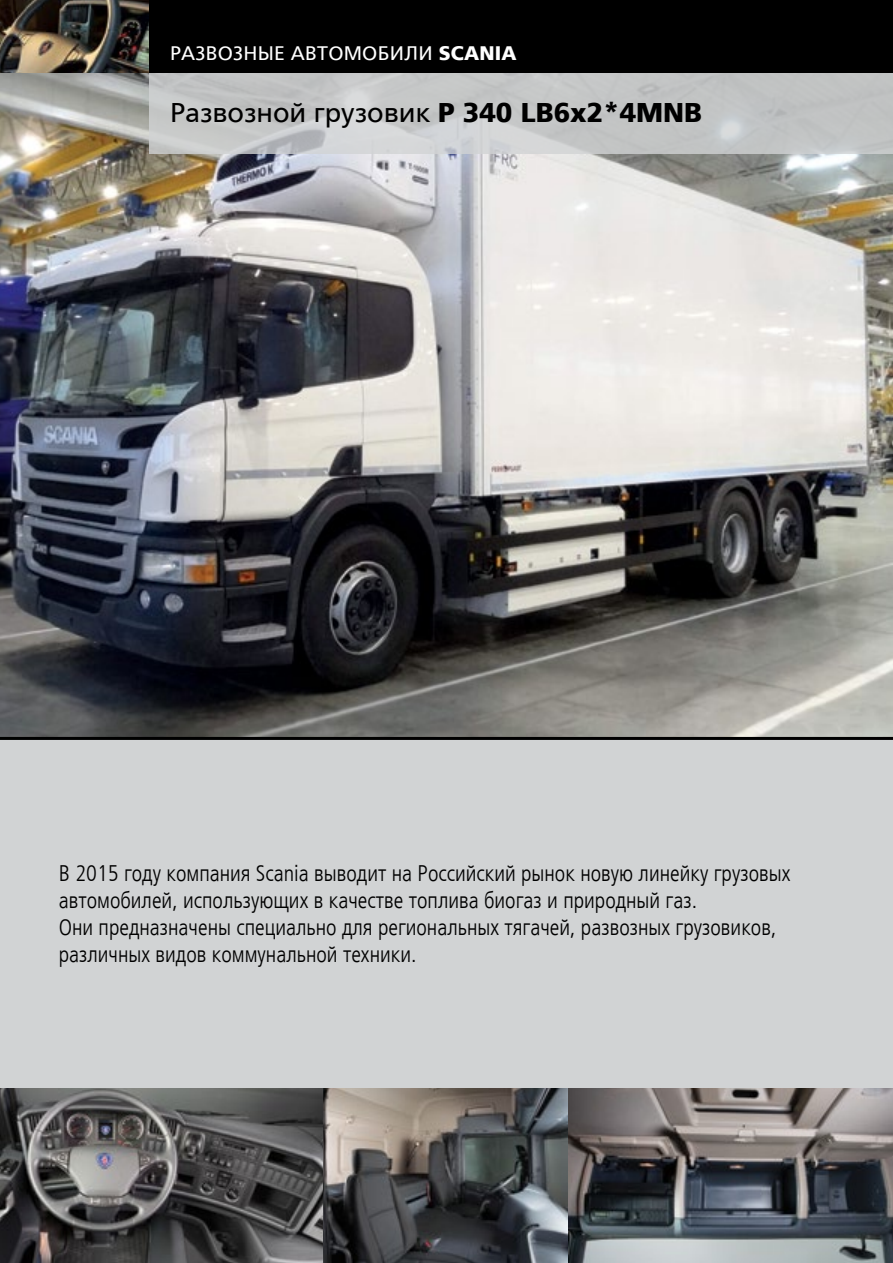
<style>
.page{position:relative;width:893px;height:1263px;background:#fff}
.page>*{position:absolute;margin:0;border:0;box-sizing:border-box;transform-origin:0 0}
.Heading_page_1{font:27px "Frutiger LTCYR";color:#000}
.Основной_текст{font:300 condensed 22.5px/27px "Frutiger LTCYR";color:#000}
.Theme_heading_roman{font:19.5px "Frutiger LTCYR";letter-spacing:.01em;color:#fff}
.t1{font:16.5px "Myriad Pro";letter-spacing:-.005em;color:#fff}
.s1{font-weight:900}
.s2{font-weight:600}
</style>
<div class="page">
<div style="left:0;top:730px;width:893px;height:376px;background:#d1d3d4"></div>
<img style="left:0;top:72px;width:893px;height:665px">
<svg style="left:149px;top:72px;width:744px;height:82px;background:#c2c4c4"></svg>
<img style="left:0;top:1089px;width:893px;height:174px">
<hr style="left:0;top:737px;width:893px;height:3px;background:#000">
<div style="left:0;top:0;width:893px;height:72px;background:#000"></div>
<img style="left:0;top:0;width:149px;height:72px">
<p class="Theme_heading_roman" style="left:170px;top:42px;width:348px">РАЗВОЗНЫЕ АВТОМОБИЛИ <span class="s1">SCANIA</span></p>
<p class="t1" style="left:170px;top:44px;width:214px">Магистральные тягачи <span class="s2">Scania</span></p>
<p class="Heading_page_1" style="left:170px;top:98px;width:534px">Развозной грузовик <span class="s1">P 340 LB6x2*4MNB</span></p>
<p class="Основной_текст" style="left:59px;top:861px;width:733px">В 2015 году компания Scania выводит на Российский рынок новую линейку грузовых автомобилей, использующих в качестве топлива биогаз и природный газ.<br>Они предназначены специально для региональных тягачей, развозных грузовиков, различных видов коммунальной техники.</p>
</div>
